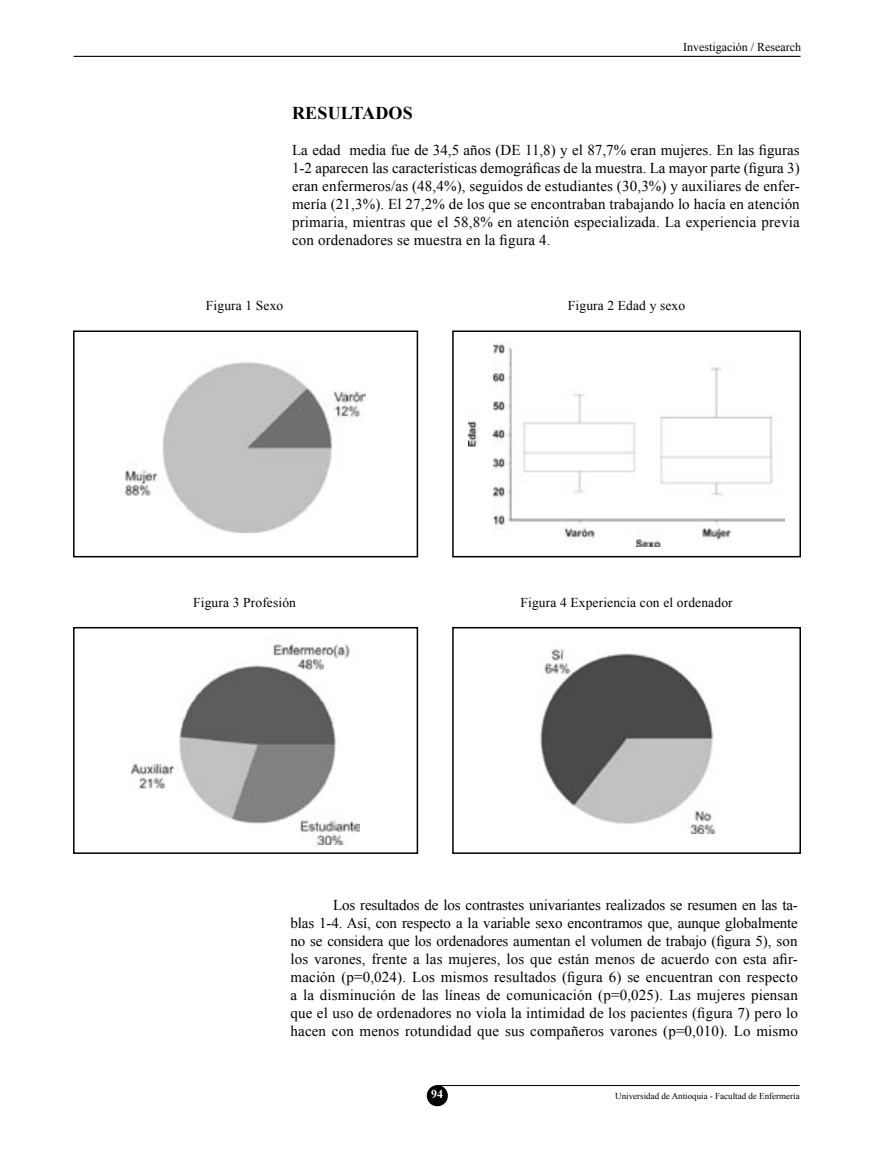
<style>
.page{position:relative;width:872px;height:1149px;background:#fff}
.page>*{position:absolute;margin:0;border:0;box-sizing:border-box;transform-origin:0 0}
.Cuerpo_texto{font:700 18px "Times New Roman";letter-spacing:.01em;color:#000}
.Cuerpo_texto-2{font:15px/18px "Times New Roman";letter-spacing:.01em;color:#000;text-align:justify}
.Cuerpo_texto-3{font:13.5px "Times New Roman";letter-spacing:.01em;color:#000}
.t1{font:12px "Times New Roman";color:#000}
.t2{font:700 12px "Times New Roman";color:#fff}
.t3{font:9px "Times New Roman";color:#000}
</style>
<div class="page">
<hr style="left:436px;top:1084px;width:363px;height:1px;background:#000">
<div style="left:427px;top:1084px;width:21px;height:21px;background:#000;border-radius:50%"></div>
<hr style="left:74px;top:56px;width:726px;height:1px;background:#000">
<div style="left:73px;top:330px;width:345px;height:227px;border:2px solid #000"></div>
<div style="left:452px;top:330px;width:349px;height:227px;border:2px solid #000"></div>
<div style="left:73px;top:626px;width:345px;height:227px;border:2px solid #000"></div>
<div style="left:452px;top:626px;width:349px;height:227px;border:2px solid #000"></div>
<img style="left:125px;top:362px;width:241px;height:170px">
<img style="left:468px;top:341px;width:316px;height:205px">
<img style="left:132px;top:644px;width:227px;height:200px">
<img style="left:540px;top:648px;width:176px;height:185px">
<p class="t1" style="left:683px;top:39px;width:119px">Investigación / Research</p>
<p class="Cuerpo_texto" style="left:292px;top:100px;width:122px">RESULTADOS</p>
<p class="Cuerpo_texto-2" style="left:292px;top:140px;width:509px">La edad media fue de 34,5 años (DE 11,8) y el 87,7% eran mujeres. En las figuras 1-2 aparecen las características demográficas de la muestra. La mayor parte (figura 3) eran enfermeros/as (48,4%), seguidos de estudiantes (30,3%) y auxiliares de enfer&shy;mería (21,3%). El 27,2% de los que se encontraban trabajando lo hacía en atención primaria, mientras que el 58,8% en atención especializada. La experiencia previa con ordenadores se muestra en la figura 4.</p>
<p class="Cuerpo_texto-3" style="left:206px;top:296px;width:79px">Figura 1 Sexo</p>
<p class="Cuerpo_texto-3" style="left:568px;top:296px;width:119px">Figura 2 Edad y sexo</p>
<p class="Cuerpo_texto-3" style="left:193px;top:593px;width:104px">Figura 3 Profesión</p>
<p class="Cuerpo_texto-3" style="left:520px;top:593px;width:214px">Figura 4 Experiencia con el ordenador</p>
<p class="Cuerpo_texto-2" style="left:290px;top:895px;width:509px;text-indent:43px">Los resultados de los contrastes univariantes realizados se resumen en las ta&shy;blas 1-4. Así, con respecto a la variable sexo encontramos que, aunque globalmente no se considera que los ordenadores aumentan el volumen de trabajo (figura 5), son los varones, frente a las mujeres, los que están menos de acuerdo con esta afir&shy;mación (p=0,024). Los mismos resultados (figura 6) se encuentran con respecto a la disminución de las líneas de comunicación (p=0,025). Las mujeres piensan que el uso de ordenadores no viola la intimidad de los pacientes (figura 7) pero lo hacen con menos rotundidad que sus compañeros varones (p=0,010). Lo mismo</p>
<p class="t2" style="left:431px;top:1085px;width:13px">94</p>
<p class="t3" style="left:615px;top:1089px;width:186px">Universidad de Antioquia - Facultad de Enfermería</p>
</div>
